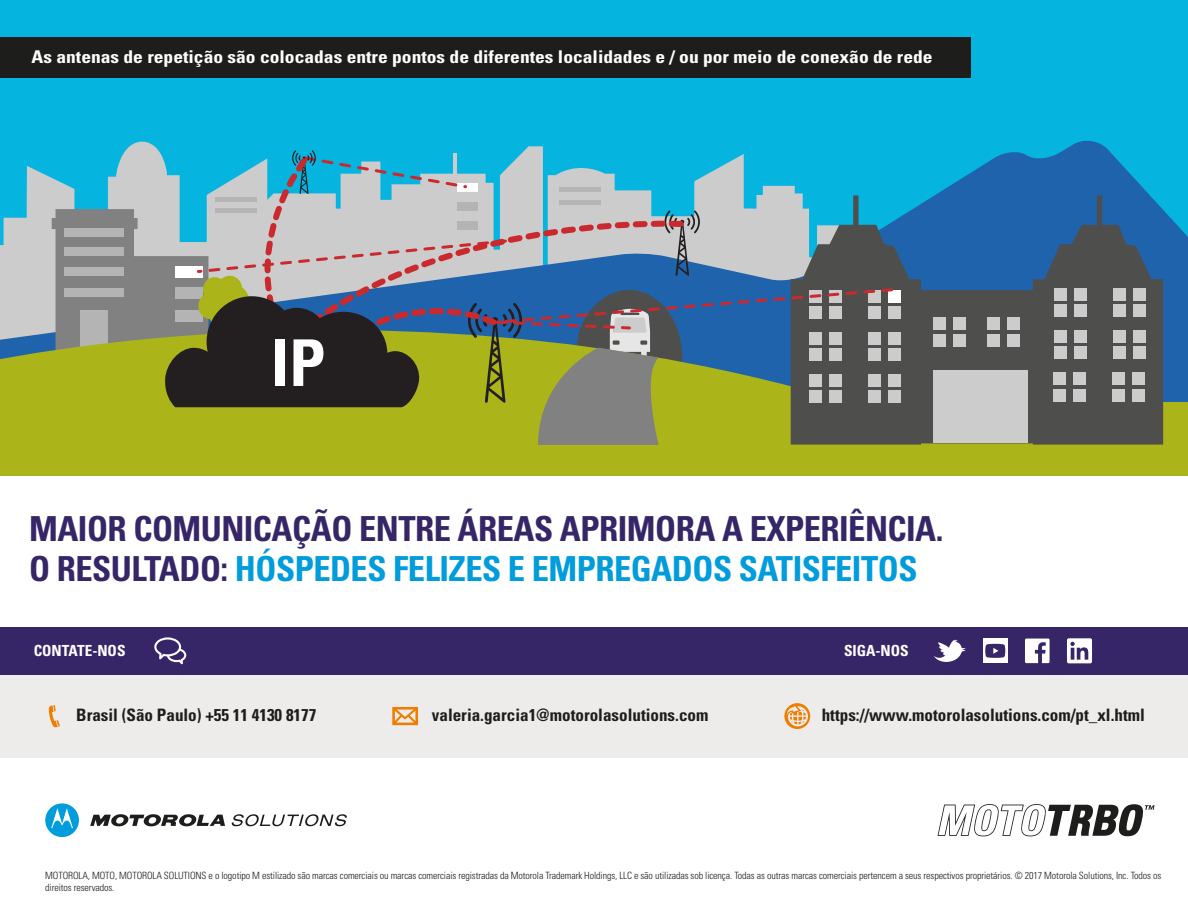
<style>
.page{position:relative;width:1188px;height:918px;background:#fff}
.page>*{position:absolute;margin:0;border:0;box-sizing:border-box;transform-origin:0 0}
.t1{font:700 condensed 34.5px/40.5px "Univers";letter-spacing:-.015em;color:#362668}
.t2{font:700 condensed 17.55px "Univers LT Pro";color:#fff;scale:1.11 1}
.t3{font:700 condensed 17.1px "Univers";color:#1d1d1b}
.t4{font:700 condensed 15.3px "Univers";color:#fff}
.t5{font:300 condensed 10.05px/12px "Univers";letter-spacing:-.01em;color:#1d1d1b}
.s1{color:#009cdb}
</style>
<div class="page">
<div style="left:0;top:0;width:1188px;height:476px;background:#05b4df"></div>
<svg style="left:3px;top:140px;width:1185px;height:262px"></svg>
<svg style="left:0;top:222px;width:52px;height:180px;background:#b0ba99"></svg>
<div style="left:0;top:402px;width:1188px;height:74px;background:#abb418"></div>
<svg style="left:895px;top:195px;width:268px;height:250px;background:#3e5770"></svg>
<div style="left:888px;top:290px;width:13px;height:13px;background:#fff"></div>
<div style="left:888px;top:306px;width:13px;height:13px;background:#cdcccc"></div>
<div style="left:888px;top:332px;width:13px;height:13px;background:#cdcccc"></div>
<div style="left:888px;top:348px;width:13px;height:13px;background:#cdcccc"></div>
<div style="left:888px;top:374px;width:12px;height:13px;background:#cdcccc"></div>
<div style="left:888px;top:390px;width:12px;height:13px;background:#cdcccc"></div>
<div style="left:934px;top:318px;width:12px;height:12px;background:#cdcccc"></div>
<div style="left:953px;top:318px;width:13px;height:12px;background:#cdcccc"></div>
<div style="left:934px;top:334px;width:12px;height:12px;background:#cdcccc"></div>
<div style="left:953px;top:334px;width:13px;height:12px;background:#cdcccc"></div>
<div style="left:988px;top:318px;width:12px;height:12px;background:#cdcccc"></div>
<div style="left:1007px;top:318px;width:13px;height:12px;background:#cdcccc"></div>
<div style="left:988px;top:334px;width:12px;height:12px;background:#cdcccc"></div>
<div style="left:1007px;top:334px;width:13px;height:12px;background:#cdcccc"></div>
<div style="left:1113px;top:288px;width:13px;height:13px;background:#cdcccc"></div>
<div style="left:1133px;top:288px;width:13px;height:13px;background:#cdcccc"></div>
<div style="left:1054px;top:288px;width:13px;height:13px;background:#cdcccc"></div>
<div style="left:1074px;top:288px;width:13px;height:13px;background:#cdcccc"></div>
<div style="left:1054px;top:304px;width:13px;height:13px;background:#cdcccc"></div>
<div style="left:1074px;top:304px;width:13px;height:13px;background:#cdcccc"></div>
<div style="left:1113px;top:304px;width:13px;height:13px;background:#cdcccc"></div>
<div style="left:1133px;top:304px;width:13px;height:13px;background:#cdcccc"></div>
<div style="left:1054px;top:330px;width:13px;height:13px;background:#cdcccc"></div>
<div style="left:1074px;top:330px;width:13px;height:13px;background:#cdcccc"></div>
<div style="left:1113px;top:330px;width:13px;height:13px;background:#cdcccc"></div>
<div style="left:1133px;top:330px;width:13px;height:13px;background:#cdcccc"></div>
<div style="left:1054px;top:346px;width:13px;height:13px;background:#cdcccc"></div>
<div style="left:1074px;top:346px;width:13px;height:13px;background:#cdcccc"></div>
<div style="left:1113px;top:346px;width:13px;height:13px;background:#cdcccc"></div>
<div style="left:1133px;top:346px;width:13px;height:13px;background:#cdcccc"></div>
<div style="left:1053px;top:373px;width:13px;height:12px;background:#cdcccc"></div>
<div style="left:1073px;top:373px;width:13px;height:12px;background:#cdcccc"></div>
<div style="left:1112px;top:373px;width:13px;height:12px;background:#cdcccc"></div>
<div style="left:1132px;top:373px;width:13px;height:12px;background:#cdcccc"></div>
<div style="left:1053px;top:389px;width:13px;height:12px;background:#cdcccc"></div>
<div style="left:1073px;top:389px;width:13px;height:12px;background:#cdcccc"></div>
<div style="left:1112px;top:389px;width:13px;height:12px;background:#cdcccc"></div>
<div style="left:1132px;top:389px;width:13px;height:12px;background:#cdcccc"></div>
<div style="left:934px;top:370px;width:94px;height:73px;background:#cdcccc"></div>
<div style="left:0;top:38px;width:971px;height:40px;background:#1d1d1b"></div>
<svg style="left:52px;top:150px;width:843px;height:295px"></svg>
<div style="left:0;top:674px;width:1188px;height:84px;background:#edeceb"></div>
<div style="left:0;top:627px;width:1188px;height:48px;background:#362668"></div>
<svg style="left:938px;top:804px;width:217px;height:32px"></svg>
<svg style="left:90px;top:814px;width:135px;height:13px"></svg>
<svg style="left:45px;top:803px;width:34px;height:34px"></svg>
<svg style="left:232px;top:814px;width:115px;height:12px"></svg>
<svg style="left:154px;top:637px;width:32px;height:27px"></svg>
<svg style="left:933px;top:639px;width:33px;height:23px"></svg>
<svg style="left:1025px;top:639px;width:25px;height:24px"></svg>
<div style="left:983px;top:639px;width:25px;height:24px;background:#fff"></div>
<svg style="left:985px;top:644px;width:20px;height:14px"></svg>
<svg style="left:1067px;top:638px;width:25px;height:25px"></svg>
<svg style="left:392px;top:707px;width:26px;height:18px"></svg>
<svg style="left:784px;top:703px;width:26px;height:26px"></svg>
<svg style="left:49px;top:705px;width:11px;height:22px"></svg>
<h2 class="t2" style="left:32px;top:46px;width:813px">As antenas de repetição são colocadas entre pontos de diferentes localidades e / ou por meio de conexão de rede</h2>
<h1 class="t1" style="left:29px;top:508px;width:916px">MAIOR COMUNICAÇÃO ENTRE ÁREAS APRIMORA A EXPERIÊNCIA.<br>O RESULTADO: <span class="s1">HÓSPEDES FELIZES E EMPREGADOS SATISFEITOS</span></h1>
<h3 class="t4" style="left:34px;top:641px;width:93px">CONTATE-NOS</h3>
<h3 class="t4" style="left:844px;top:641px;width:66px">SIGA-NOS</h3>
<h3 class="t3" style="left:76px;top:705px;width:242px">Brasil (São Paulo) +55 11 4130 8177</h3>
<h3 class="t3" style="left:432px;top:705px;width:278px">valeria.garcia1@motorolasolutions.com</h3>
<h3 class="t3" style="left:822px;top:705px;width:325px">https://www.motorolasolutions.com/pt_xl.html</h3>
<p class="t5" style="left:45px;top:869px;width:1118px">MOTOROLA, MOTO, MOTOROLA SOLUTIONS e o logotipo M estilizado são marcas comerciais ou marcas comerciais registradas da Motorola Trademark Holdings, LLC e são utilizadas sob licença. Todas as outras marcas comerciais pertencem a seus respectivos proprietários. © 2017 Motorola Solutions, Inc. Todos os direitos reservados.</p>
</div>
